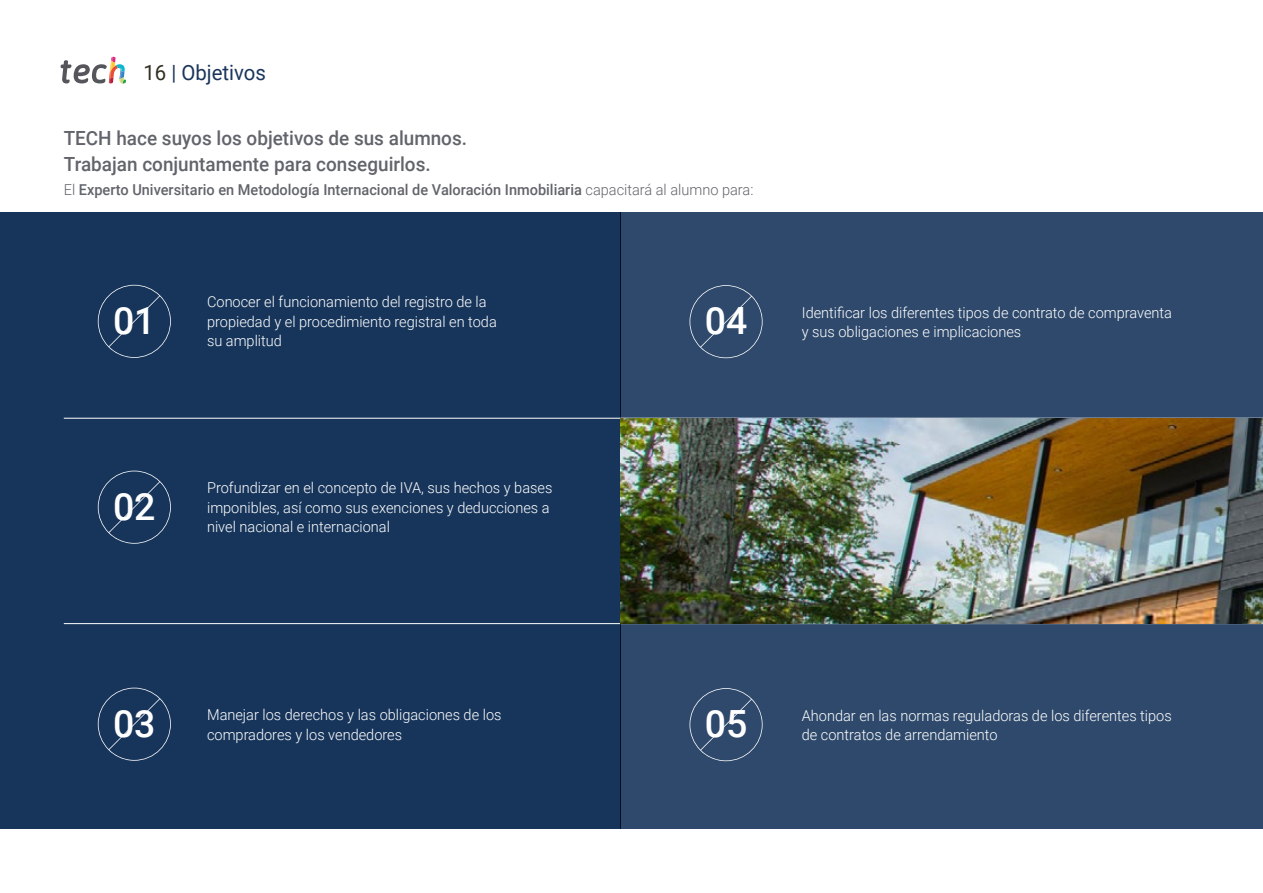
<style>
.page{position:relative;width:1263px;height:893px;background:#fff}
.page>*{position:absolute;margin:0;border:0;box-sizing:border-box;transform-origin:0 0}
.t1{font:500 37.5px "Roboto";color:#fff}
.t2{font:21px "Roboto";color:#1a355c}
.t3{font:500 19.5px/25.5px "Roboto";color:#61646a}
.t4{font:300 15px/19.5px "Roboto";color:#fff}
.t5{font:500 15px "Roboto";color:#61646a}
.s1{color:#312e20}
.s2{font-weight:300}
</style>
<div class="page">
<div style="left:621px;top:623px;width:642px;height:206px;background:#2e496b"></div>
<div style="left:0;top:213px;width:621px;height:616px;background:#17355b"></div>
<div style="left:621px;top:213px;width:642px;height:205px;background:#2e496b"></div>
<svg style="left:98px;top:285px;width:73px;height:73px"></svg>
<svg style="left:98px;top:688px;width:73px;height:73px"></svg>
<svg style="left:98px;top:471px;width:73px;height:73px"></svg>
<svg style="left:689px;top:285px;width:73px;height:73px"></svg>
<hr style="left:64px;top:418px;width:1199px;height:1px;background:#fff">
<hr style="left:64px;top:623px;width:1199px;height:1px;background:#fff">
<svg style="left:61px;top:57px;width:65px;height:27px"></svg>
<svg style="left:689px;top:688px;width:73px;height:73px"></svg>
<img style="left:621px;top:418px;width:642px;height:205px">
<h2 class="t2" style="left:144px;top:57px;width:124px"><span class="s1">16</span> | Objetivos</h2>
<h3 class="t3" style="left:64px;top:125px;width:405px">TECH hace suyos los objetivos de sus alumnos.<br>Trabajan conjuntamente para conseguirlos.</h3>
<p class="t5" style="left:64px;top:179px;width:691px"><span class="s2">El</span> Experto Universitario en Metodología Internacional de Valoración Inmobiliaria <span class="s2">capacitará al alumno para:</span></p>
<h1 class="t1" style="left:113px;top:294px;width:44px">01</h1>
<p class="t4" style="left:207px;top:292px;width:291px">Conocer el funcionamiento del registro de la propiedad y el procedimiento registral en toda su amplitud</p>
<h1 class="t1" style="left:705px;top:295px;width:44px">04</h1>
<p class="t4" style="left:802px;top:302px;width:372px">Identificar los diferentes tipos de contrato de compraventa y sus obligaciones e implicaciones</p>
<h1 class="t1" style="left:113px;top:480px;width:44px">02</h1>
<p class="t4" style="left:207px;top:478px;width:347px">Profundizar en el concepto de IVA, sus hechos y bases imponibles, así como sus exenciones y deducciones a nivel nacional e internacional</p>
<h1 class="t1" style="left:113px;top:697px;width:44px">03</h1>
<p class="t4" style="left:207px;top:704px;width:296px">Manejar los derechos y las obligaciones de los compradores y los vendedores</p>
<h1 class="t1" style="left:705px;top:698px;width:44px">05</h1>
<p class="t4" style="left:802px;top:705px;width:371px">Ahondar en las normas reguladoras de los diferentes tipos</p>
<p class="t4" style="left:802px;top:724px;width:197px">de contratos de arrendamiento</p>
</div>
